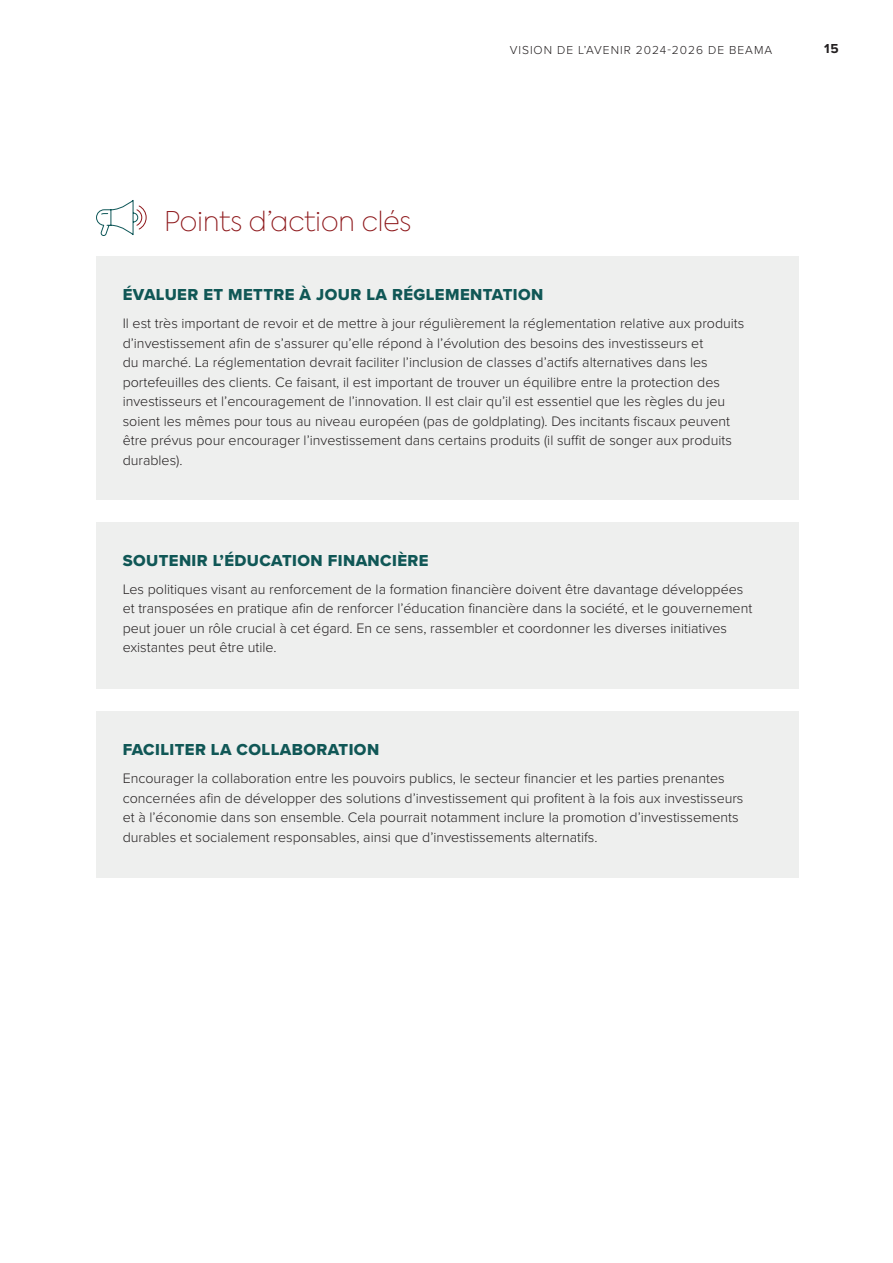
<style>
.page{position:relative;width:893px;height:1263px;background:#fff}
.page>*{position:absolute;margin:0;border:0;box-sizing:border-box;transform-origin:0 0}
.t1{font:100 27px "Axiforma";color:#8d171a}
.Tussentitel{font:16.5px "Proxima Nova Extrabld";letter-spacing:.025em;color:#105756}
.t2{font:300 14.25px/19.5px "Proxima Nova";color:#231f20}
.t3{font:700 13.5px "Proxima Nova";color:#231f20}
.t4{font:300 12px "Proxima Nova";letter-spacing:.08em;color:#231f20}
</style>
<div class="page">
<div style="left:96px;top:256px;width:702px;height:244px;background:#eeefee"></div>
<div style="left:96px;top:522px;width:702px;height:167px;background:#eeefee"></div>
<div style="left:96px;top:711px;width:702px;height:167px;background:#eeefee"></div>
<svg style="left:96px;top:200px;width:51px;height:36px"></svg>
<p class="t1" style="left:164px;top:204px;width:249px">Points d’action clés</p>
<p class="t4" style="left:510px;top:41px;width:264px">VISION DE L’AVENIR 2024-2026 DE BEAMA</p>
<p class="t3" style="left:824px;top:41px;width:16px">15</p>
<p class="Tussentitel" style="left:123px;top:283px;width:422px">ÉVALUER ET METTRE À JOUR LA RÉGLEMENTATION</p>
<p class="t2" style="left:123px;top:313px;width:623px">Il est très important de revoir et de mettre à jour régulièrement la réglementation relative aux produits d’investissement afin de s’assurer qu’elle répond à l’évolution des besoins des investisseurs et<br>du marché. La réglementation devrait faciliter l’inclusion de classes d’actifs alternatives dans les portefeuilles des clients. Ce faisant, il est important de trouver un équilibre entre la protection des investisseurs et l’encouragement de l’innovation. Il est clair qu’il est essentiel que les règles du jeu soient les mêmes pour tous au niveau européen (pas de goldplating). Des incitants fiscaux peuvent être prévus pour encourager l’investissement dans certains produits (il suffit de songer aux produits durables).</p>
<p class="Tussentitel" style="left:123px;top:548px;width:307px">SOUTENIR L’ÉDUCATION FINANCIÈRE</p>
<p class="t2" style="left:123px;top:579px;width:631px">Les politiques visant au renforcement de la formation financière doivent être davantage développées et transposées en pratique afin de renforcer l’éducation financière dans la société, et le gouvernement peut jouer un rôle crucial à cet égard. En ce sens, rassembler et coordonner les diverses initiatives existantes peut être utile.</p>
<p class="Tussentitel" style="left:123px;top:737px;width:258px">FACILITER LA COLLABORATION</p>
<p class="t2" style="left:123px;top:768px;width:622px">Encourager la collaboration entre les pouvoirs publics, le secteur financier et les parties prenantes concernées afin de développer des solutions d’investissement qui profitent à la fois aux investisseurs et à l’économie dans son ensemble. Cela pourrait notamment inclure la promotion d’investissements durables et socialement responsables, ainsi que d’investissements alternatifs.</p>
</div>
